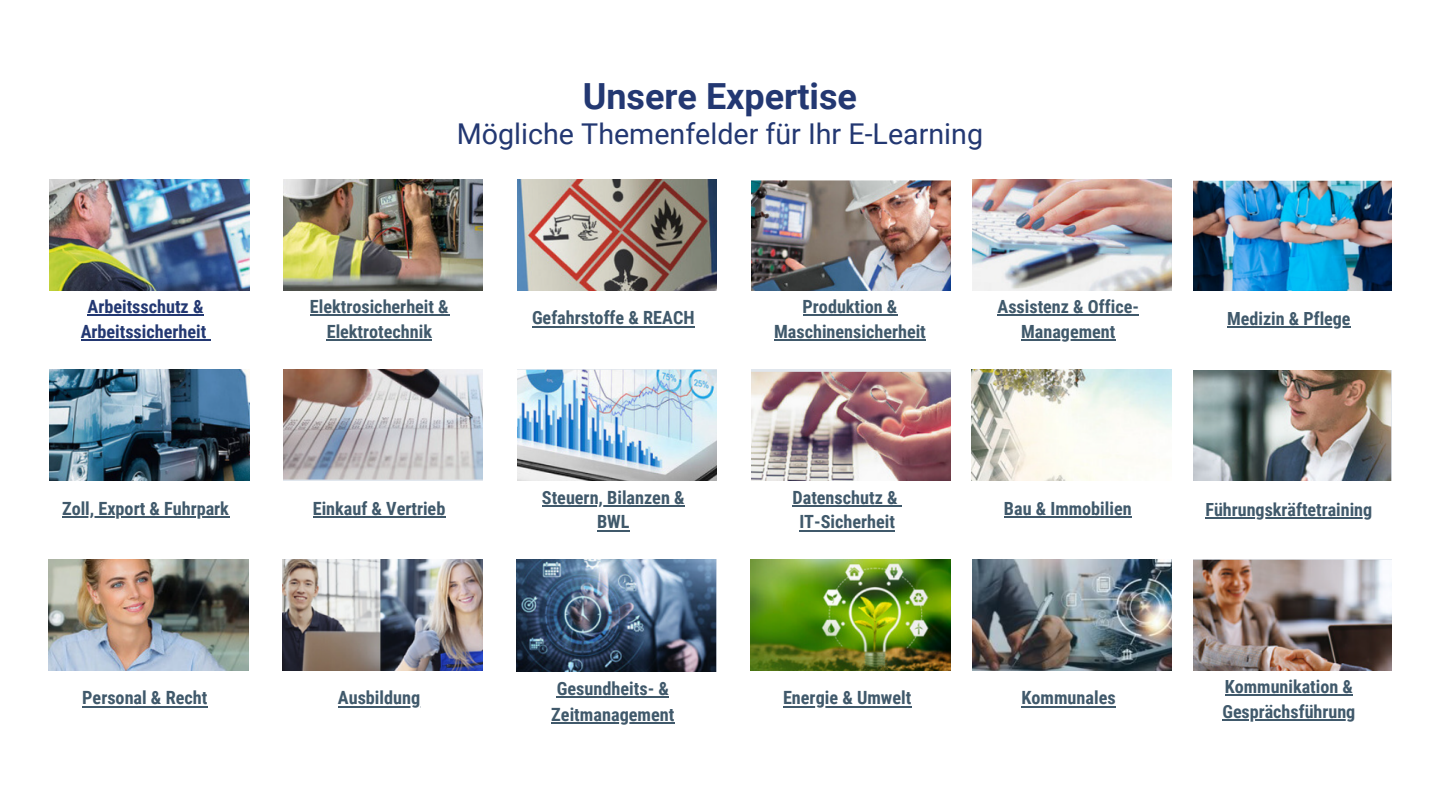
<style>
.page{position:relative;width:1440px;height:810px;background:#fff}
.page>*{position:absolute;margin:0;border:0;box-sizing:border-box;transform-origin:0 0}
.t1{font:700 36px "Roboto";color:#233872}
.t2{font:28.7px "Roboto";color:#233872}
.t3{font:700 18.3px/25.5px "Roboto Condensed";color:#40596b}
.t4{font:700 18.2px/24.8px "Roboto Condensed";color:#40596b;text-align:center}
.t5{font:700 18.2px/24.8px "Roboto Condensed";color:#233872;text-align:center}
.t6{font:700 18.1px/24.8px "Roboto Condensed";color:#40596b}
</style>
<div class="page">
<img style="left:283px;top:179px;width:200px;height:111px">
<img style="left:517px;top:179px;width:200px;height:111px">
<img style="left:751px;top:180px;width:200px;height:110px">
<img style="left:50px;top:179px;width:199px;height:111px">
<hr style="left:310px;top:315px;width:139px;height:1px;background:#40596b">
<hr style="left:327px;top:339px;width:105px;height:2px;background:#40596b">
<hr style="left:532px;top:326px;width:163px;height:1px;background:#40596b">
<hr style="left:803px;top:315px;width:95px;height:1px;background:#40596b">
<hr style="left:774px;top:339px;width:152px;height:2px;background:#40596b">
<img style="left:283px;top:370px;width:200px;height:111px">
<img style="left:517px;top:370px;width:200px;height:111px">
<img style="left:751px;top:370px;width:200px;height:111px">
<img style="left:50px;top:370px;width:199px;height:111px">
<hr style="left:62px;top:516px;width:167px;height:2px;background:#40596b">
<hr style="left:313px;top:516px;width:132px;height:2px;background:#40596b">
<hr style="left:793px;top:505px;width:105px;height:2px;background:#40596b">
<hr style="left:799px;top:530px;width:96px;height:1px;background:#40596b">
<hr style="left:88px;top:315px;width:116px;height:1px;background:#233872">
<hr style="left:81px;top:339px;width:125px;height:2px;background:#233872">
<hr style="left:542px;top:505px;width:143px;height:2px;background:#40596b">
<hr style="left:597px;top:530px;width:33px;height:1px;background:#40596b">
<img style="left:972px;top:179px;width:200px;height:111px">
<hr style="left:998px;top:314px;width:141px;height:2px;background:#40596b">
<hr style="left:1021px;top:339px;width:94px;height:2px;background:#40596b">
<img style="left:972px;top:369px;width:199px;height:111px">
<hr style="left:1004px;top:516px;width:128px;height:2px;background:#40596b">
<img style="left:283px;top:560px;width:199px;height:111px">
<img style="left:49px;top:560px;width:199px;height:111px">
<hr style="left:82px;top:706px;width:125px;height:1px;background:#40596b">
<hr style="left:338px;top:706px;width:82px;height:1px;background:#40596b">
<img style="left:751px;top:560px;width:199px;height:111px">
<img style="left:972px;top:560px;width:200px;height:111px">
<hr style="left:783px;top:706px;width:128px;height:1px;background:#40596b">
<hr style="left:1022px;top:706px;width:94px;height:1px;background:#40596b">
<img style="left:1193px;top:180px;width:198px;height:110px">
<hr style="left:1227px;top:326px;width:124px;height:2px;background:#40596b">
<img style="left:1193px;top:371px;width:198px;height:110px">
<hr style="left:1205px;top:517px;width:167px;height:2px;background:#40596b">
<img style="left:1193px;top:560px;width:198px;height:110px">
<hr style="left:1225px;top:695px;width:128px;height:1px;background:#40596b">
<hr style="left:1222px;top:719px;width:133px;height:2px;background:#40596b">
<img style="left:516px;top:560px;width:201px;height:112px">
<hr style="left:557px;top:697px;width:112px;height:1px;background:#40596b">
<hr style="left:551px;top:722px;width:123px;height:2px;background:#40596b">
<h1 class="t1" style="left:583px;top:76px;width:276px">Unsere Expertise</h1>
<h2 class="t2" style="left:457px;top:117px;width:528px">Mögliche Themenfelder für Ihr E-Learning</h2>
<p class="t5" style="left:81px;top:295px;width:127px">Arbeitsschutz &amp;<br>Arbeitssicherheit</p>
<p class="t4" style="left:310px;top:295px;width:140px">Elektrosicherheit &amp;<br>Elektrotechnik</p>
<p class="t4" style="left:532px;top:306px;width:164px">Gefahrstoffe &amp; REACH</p>
<p class="t4" style="left:774px;top:295px;width:153px">Produktion &amp;<br>Maschinensicherheit</p>
<p class="t4" style="left:62px;top:496px;width:168px">Zoll, Export &amp; Fuhrpark</p>
<p class="t4" style="left:313px;top:496px;width:134px">Einkauf &amp; Vertrieb</p>
<p class="t4" style="left:793px;top:485px;width:107px">Datenschutz &amp;<br>IT-Sicherheit</p>
<p class="t4" style="left:542px;top:485px;width:144px">Steuern, Bilanzen &amp;<br>BWL</p>
<p class="t4" style="left:998px;top:294px;width:143px">Assistenz &amp; Office-<br>Management</p>
<p class="t4" style="left:1004px;top:496px;width:129px">Bau &amp; Immobilien</p>
<p class="t3" style="left:551px;top:676px;width:125px">Gesundheits- &amp;<br>Zeitmanagement</p>
<p class="t4" style="left:82px;top:686px;width:127px">Personal &amp; Recht</p>
<p class="t4" style="left:338px;top:686px;width:84px">Ausbildung</p>
<p class="t4" style="left:783px;top:686px;width:130px">Energie &amp; Umwelt</p>
<p class="t4" style="left:1022px;top:686px;width:96px">Kommunales</p>
<p class="t6" style="left:1227px;top:306px;width:125px">Medizin &amp; Pflege</p>
<p class="t6" style="left:1205px;top:497px;width:168px">Führungskräftetraining</p>
<p class="t6" style="left:1222px;top:675px;width:134px">Kommunikation &amp;<br>Gesprächsführung</p>
</div>
